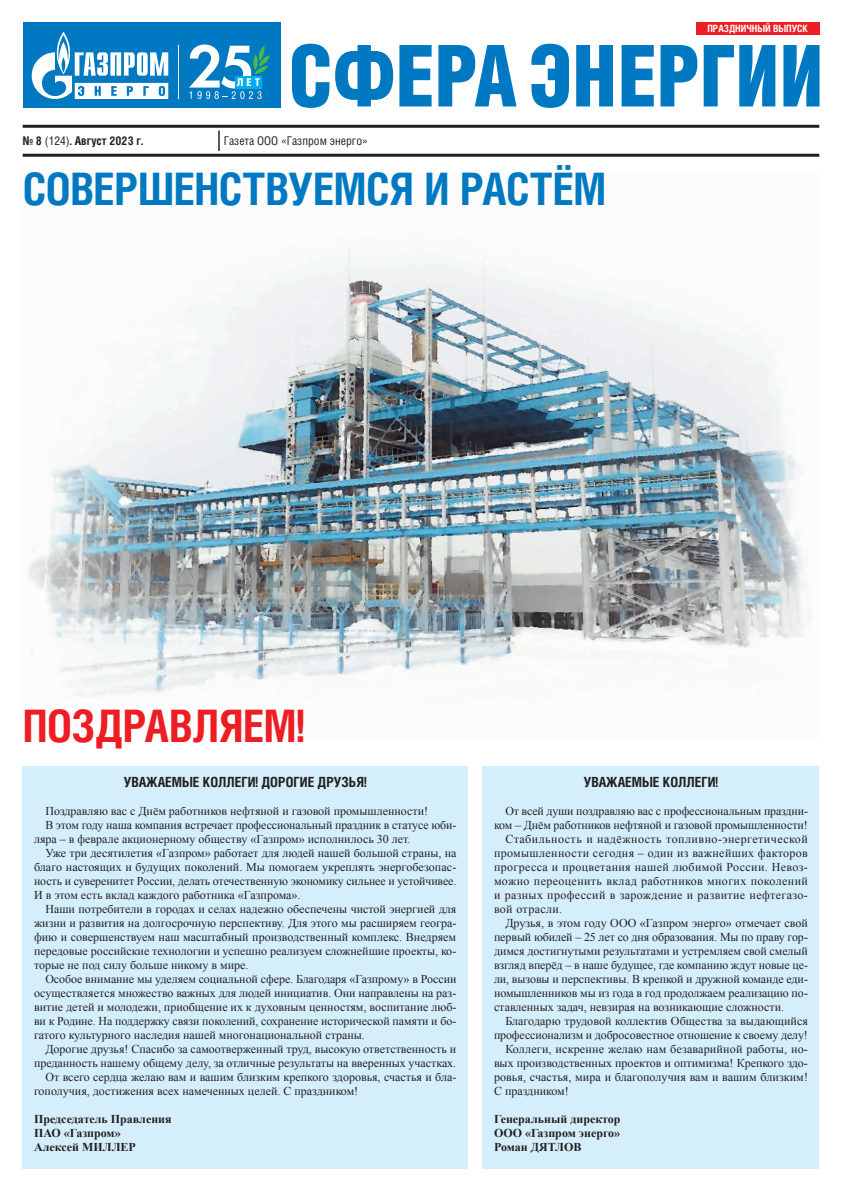
<style>
.page{position:relative;width:842px;height:1191px;background:#fff}
.page>*{position:absolute;margin:0;border:0;box-sizing:border-box;transform-origin:0 0}
.t1{font:700 44.8px "Helios Cond";letter-spacing:-.01em;color:#0079c2}
.t2{font:700 44.8px "Helios Cond";letter-spacing:-.005em;color:#ee1d23}
.t3{font:700 14px "Helios Cond";color:#231f20}
.t4{font:12px "Times New Roman";color:#231f20}
.t5{font:12px "Times New Roman";letter-spacing:.03em;color:#231f20}
.t6{font:700 12px/14px "Times New Roman";color:#231f20}
.t7{font:12px "Times New Roman";letter-spacing:.035em;color:#231f20}
.t8{font:12px "Helios Cond";color:#231f20}
.t9{font:700 12px "Helios Cond";color:#231f20}
.t10{font:700 10px "Helios Cond";color:#fff}
.s1{font-weight:400}
</style>
<div class="page">
<hr style="left:23px;top:125px;width:796px;height:3px;background:#231f20">
<hr style="left:23px;top:154px;width:796px;height:3px;background:#231f20">
<svg style="left:219px;top:131px;width:1px;height:20px"></svg>
<svg style="left:292px;top:44px;width:225px;height:64px"></svg>
<svg style="left:531px;top:44px;width:288px;height:64px"></svg>
<div style="left:23px;top:23px;width:258px;height:85px;background:#0079c2"></div>
<hr style="left:179px;top:46px;width:1px;height:53px;background:#fff">
<svg style="left:189px;top:45px;width:81px;height:54px"></svg>
<svg style="left:32px;top:32px;width:136px;height:67px"></svg>
<div style="left:696px;top:23px;width:123px;height:12px;background:#ee1d23"></div>
<img style="left:28px;top:249px;width:783px;height:447px">
<div style="left:23px;top:766px;width:445px;height:402px;background:#d4effb"></div>
<div style="left:483px;top:766px;width:336px;height:402px;background:#d4effb"></div>
<p class="t9" style="left:23px;top:133px;width:122px">№ 8 <span class="s1">(124)</span>. Август 2023 г.</p>
<p class="t8" style="left:224px;top:133px;width:145px">Газета ООО «Газпром энерго»</p>
<h1 class="t1" style="left:23px;top:163px;width:585px">СОВЕРШЕНСТВУЕМСЯ И РАСТЁМ</h1>
<p class="t10" style="left:707px;top:23px;width:102px">ПРАЗДНИЧНЫЙ ВЫПУСК</p>
<h1 class="t2" style="left:23px;top:699px;width:284px">ПОЗДРАВЛЯЕМ!</h1>
<p class="t3" style="left:124px;top:774px;width:244px">УВАЖАЕМЫЕ КОЛЛЕГИ! ДОРОГИЕ ДРУЗЬЯ!</p>
<p class="t4" style="left:45px;top:803px;width:384px">Поздравляю вас с Днём работников нефтяной и газовой промышленности!</p>
<p class="t4" style="left:45px;top:817px;width:413px">В этом году наша компания встречает профессиональный праздник в статусе юби-</p>
<p class="t4" style="left:34px;top:831px;width:378px">ляра – в феврале акционерному обществу «Газпром» исполнилось 30 лет.</p>
<p class="t4" style="left:45px;top:845px;width:413px">Уже три десятилетия «Газпром» работает для людей нашей большой страны, на</p>
<p class="t4" style="left:34px;top:859px;width:424px">благо настоящих и будущих поколений. Мы помогаем укреплять энергобезопас-</p>
<p class="t4" style="left:34px;top:873px;width:424px">ность и суверенитет России, делать отечественную экономику сильнее и устойчивее.</p>
<p class="t4" style="left:34px;top:887px;width:268px">И в этом есть вклад каждого работника «Газпрома».</p>
<p class="t4" style="left:45px;top:901px;width:413px">Наши потребители в городах и селах надежно обеспечены чистой энергией для</p>
<p class="t4" style="left:34px;top:915px;width:424px">жизни и развития на долгосрочную перспективу. Для этого мы расширяем геогра-</p>
<p class="t4" style="left:34px;top:929px;width:424px">фию и совершенствуем наш масштабный производственный комплекс. Внедряем</p>
<p class="t4" style="left:34px;top:943px;width:424px">передовые российские технологии и успешно реализуем сложнейшие проекты, ко-</p>
<p class="t4" style="left:34px;top:957px;width:216px">торые не под силу больше никому в мире.</p>
<p class="t4" style="left:45px;top:971px;width:413px">Особое внимание мы уделяем социальной сфере. Благодаря «Газпрому» в России</p>
<p class="t4" style="left:34px;top:985px;width:424px">осуществляется множество важных для людей инициатив. Они направлены на раз-</p>
<p class="t4" style="left:34px;top:999px;width:424px">витие детей и молодежи, приобщение их к духовным ценностям, воспитание люб-</p>
<p class="t4" style="left:34px;top:1013px;width:424px">ви к Родине. На поддержку связи поколений, сохранение исторической памяти и бо-</p>
<p class="t4" style="left:34px;top:1027px;width:332px">гатого культурного наследия нашей многонациональной страны.</p>
<p class="t4" style="left:45px;top:1041px;width:412px">Дорогие друзья! Спасибо за самоотверженный труд, высокую ответственность и</p>
<p class="t4" style="left:34px;top:1055px;width:424px">преданность нашему общему делу, за отличные результаты на вверенных участках.</p>
<p class="t4" style="left:45px;top:1069px;width:413px">От всего сердца желаю вам и вашим близким крепкого здоровья, счастья и бла-</p>
<p class="t4" style="left:34px;top:1083px;width:326px">гополучия, достижения всех намеченных целей. С праздником!</p>
<p class="t6" style="left:34px;top:1112px;width:139px">Председатель Правления<br>ПАО «Газпром»<br>Алексей МИЛЛЕР</p>
<p class="t3" style="left:584px;top:774px;width:136px">УВАЖАЕМЫЕ КОЛЛЕГИ!</p>
<p class="t4" style="left:505px;top:803px;width:304px">От всей души поздравляю вас с профессиональным праздни-</p>
<p class="t4" style="left:494px;top:817px;width:315px">ком – Днём работников нефтяной и газовой промышленности!</p>
<p class="t7" style="left:505px;top:831px;width:304px">Стабильность и надёжность топливно-энергетической</p>
<p class="t5" style="left:494px;top:845px;width:315px">промышленности сегодня – один из важнейших факторов</p>
<p class="t5" style="left:494px;top:859px;width:315px">прогресса и процветания нашей любимой России. Невоз-</p>
<p class="t5" style="left:494px;top:873px;width:315px">можно переоценить вклад работников многих поколений</p>
<p class="t5" style="left:494px;top:887px;width:315px">и разных профессий в зарождение и развитие нефтегазо-</p>
<p class="t5" style="left:494px;top:901px;width:70px">вой отрасли.</p>
<p class="t4" style="left:505px;top:915px;width:304px">Друзья, в этом году ООО «Газпром энерго» отмечает свой</p>
<p class="t4" style="left:494px;top:929px;width:315px">первый юбилей – 25 лет со дня образования. Мы по праву гор-</p>
<p class="t4" style="left:494px;top:943px;width:315px">димся достигнутыми результатами и устремляем свой смелый</p>
<p class="t4" style="left:494px;top:957px;width:315px">взгляд вперёд – в наше будущее, где компанию ждут новые це-</p>
<p class="t4" style="left:494px;top:971px;width:315px">ли, вызовы и перспективы. В крепкой и дружной команде еди-</p>
<p class="t4" style="left:494px;top:985px;width:315px">номышленников мы из года в год продолжаем реализацию по-</p>
<p class="t4" style="left:494px;top:999px;width:292px">ставленных задач, невзирая на возникающие сложности.</p>
<p class="t4" style="left:505px;top:1013px;width:304px">Благодарю трудовой коллектив Общества за выдающийся</p>
<p class="t4" style="left:494px;top:1027px;width:315px">профессионализм и добросовестное отношение к своему делу!</p>
<p class="t4" style="left:505px;top:1041px;width:304px">Коллеги, искренне желаю нам безаварийной работы, но-</p>
<p class="t4" style="left:494px;top:1055px;width:315px">вых производственных проектов и оптимизма! Крепкого здо-</p>
<p class="t4" style="left:494px;top:1069px;width:315px">ровья, счастья, мира и благополучия вам и вашим близким!</p>
<p class="t4" style="left:494px;top:1083px;width:76px">С праздником!</p>
<p class="t6" style="left:494px;top:1112px;width:128px;text-align:justify">Генеральный директор ООО «Газпром энерго» Роман ДЯТЛОВ</p>
</div>
